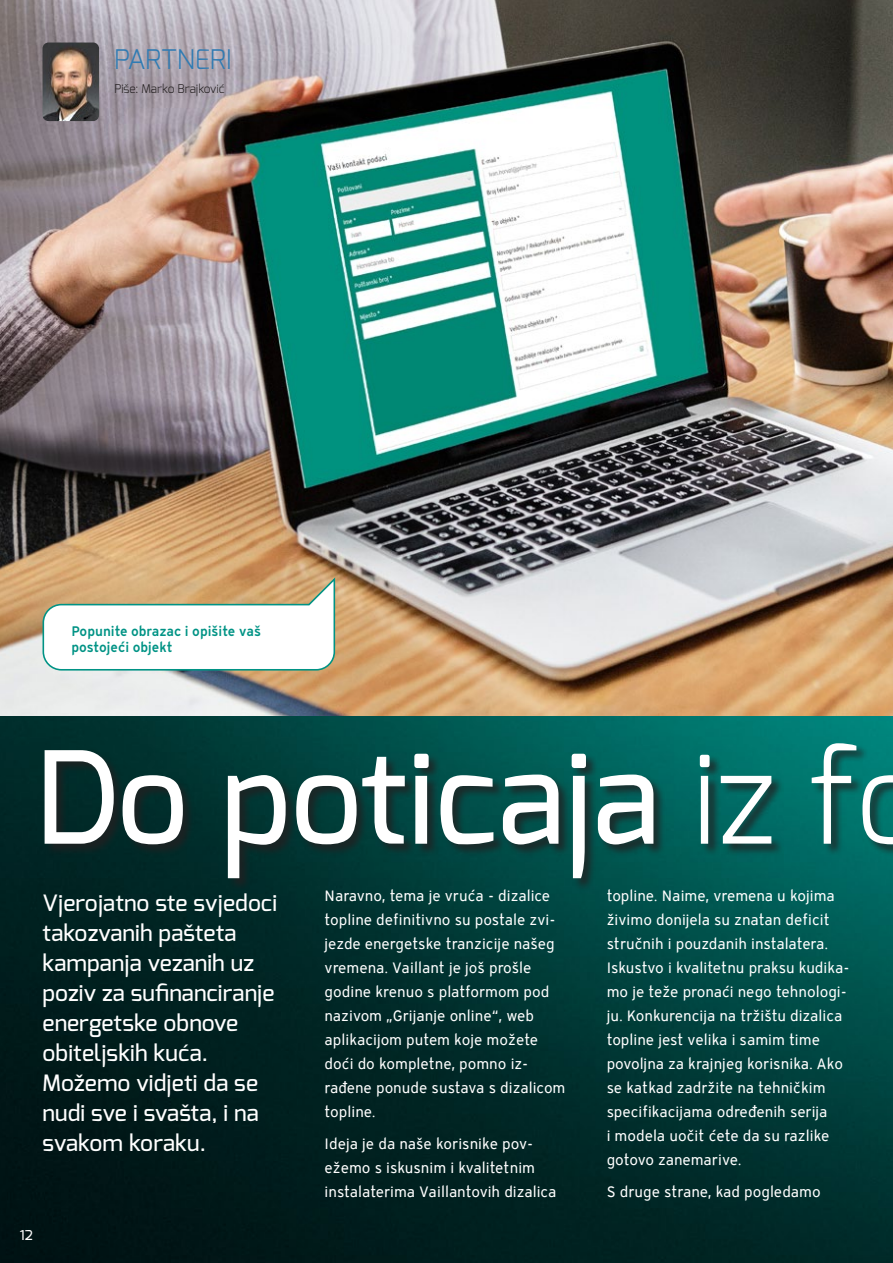
<style>
.page{position:relative;width:893px;height:1263px;background:#fff}
.page>*{position:absolute;margin:0;border:0;box-sizing:border-box;transform-origin:0 0}
.t1{font:500 127.8px "Exo";color:#fff}
.t2{font:300 27px "Exo";letter-spacing:-.005em;color:#2f7bb3}
.t3{font:500 22.5px/30px "Exo";letter-spacing:.005em;color:#fff}
.t4{font:15px/24px "Vaillant 13 Book ETID";color:#fff}
.t5{font:13.5px/16.2px "Vaillant 13 Demi TID";color:#009385}
.t6{font:500 13.5px "Exo";color:#fff}
.t7{font:300 12px "Exo";letter-spacing:-.005em;color:#231f20}
.s1{font-weight:300}
</style>
<div class="page">
<img style="left:0;top:716px;width:893px;height:547px">
<img style="left:0;top:0;width:893px;height:716px">
<img style="left:43px;top:43px;width:56px;height:78px">
<div style="left:44px;top:743px;width:849px;height:148px;background:#231f20;opacity:.75"></div>
<svg style="left:42px;top:575px;width:294px;height:96px"></svg>
<h2 class="t2" style="left:114px;top:42px;width:119px">PARTNERI</h2>
<p class="t7" style="left:114px;top:81px;width:112px">Piše: Marko Brajković</p>
<p class="t5" style="left:71px;top:623px;width:191px">Popunite obrazac i opišite vaš postojeći objekt</p>
<h1 class="t1" style="left:35px;top:716px;width:895px">Do poticaja <span class="s1">iz fo</span></h1>
<h3 class="t3" style="left:43px;top:888px;width:236px">Vjerojatno ste svjedoci takozvanih pašteta kampanja vezanih uz poziv za sufinanciranje energetske obnove obiteljskih kuća.<br>Možemo vidjeti da se nudi sve i svašta, i na svakom koraku.</h3>
<p class="t4" style="left:607px;top:883px;width:244px">topline. Naime, vremena u kojima živimo donijela su znatan deficit stručnih i pouzdanih instalatera.<br>Iskustvo i kvalitetnu praksu kudika&shy;mo je teže pronaći nego tehnologi&shy;ju. Konkurencija na tržištu dizalica topline jest velika i samim time povoljna za krajnjeg korisnika. Ako se katkad zadržite na tehničkim specifikacijama određenih serija<br>i modela uočit ćete da su razlike gotovo zanemarive.</p>
<p class="t4" style="left:607px;top:1180px;width:216px">S druge strane, kad pogledamo</p>
<p class="t4" style="left:325px;top:883px;width:242px">Naravno, tema je vruća - dizalice topline definitivno su postale zvi&shy;jezde energetske tranzicije našeg vremena. Vaillant je još prošle godine krenuo s platformom pod nazivom „Grijanje online“, web aplikacijom putem koje možete doći do kompletne, pomno iz&shy;rađene ponude sustava s dizalicom topline.</p>
<p class="t4" style="left:325px;top:1132px;width:233px">Ideja je da naše korisnike pov&shy;ežemo s iskusnim i kvalitetnim instalaterima Vaillantovih dizalica</p>
<p class="t6" style="left:20px;top:1227px;width:14px">12</p>
</div>
